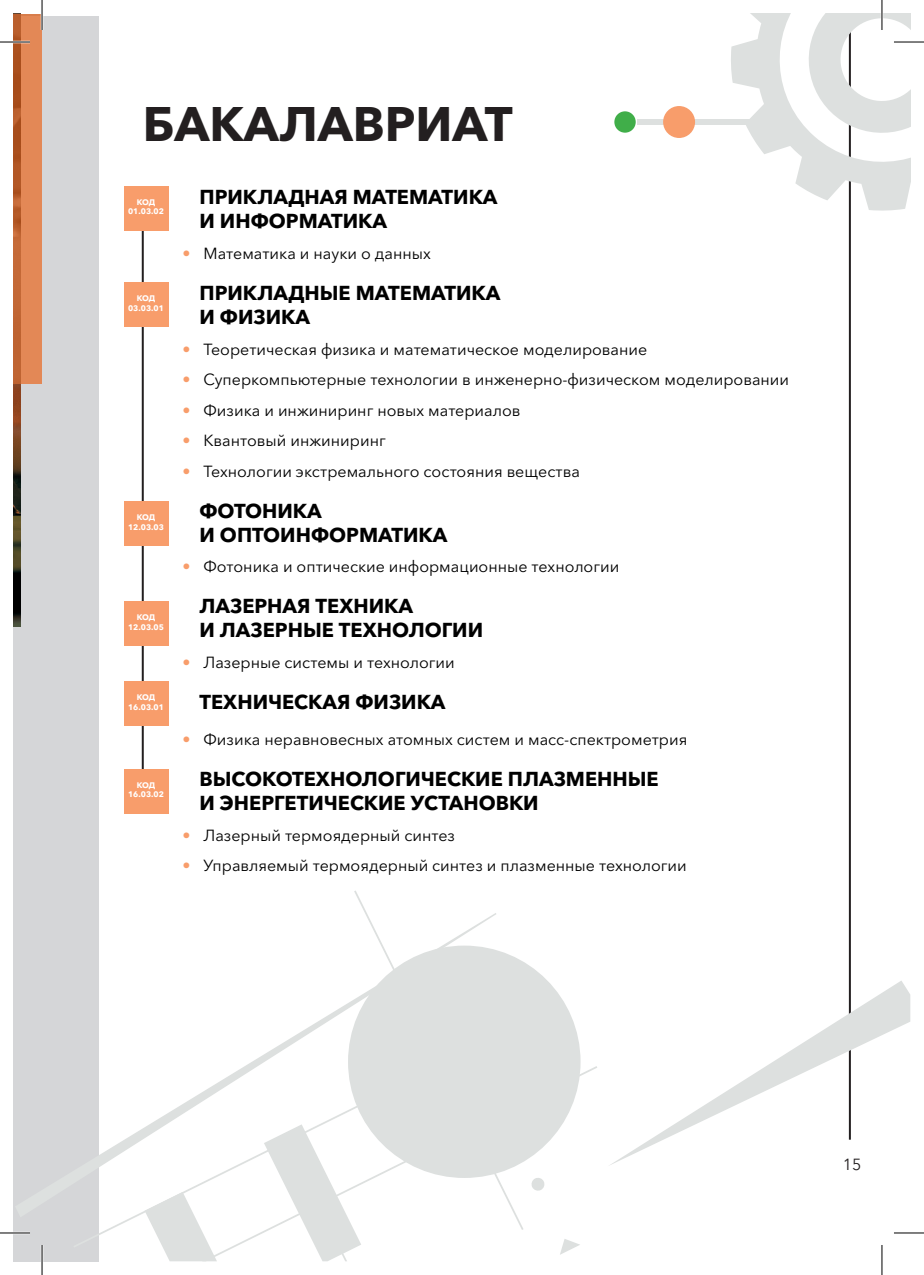
<style>
.page{position:relative;width:924px;height:1275px;background:#fff}
.page>*{position:absolute;margin:0;border:0;box-sizing:border-box;transform-origin:0 0}
.t1{font:700 48px "Avenir Next Cyr";color:#231f20}
.t2{font:700 20px/24px "Avenir Next Cyr";color:#000}
.t3{font:16px "Avenir Next Cyr";color:#000}
.t4{font:16px "Avenir Next Cyr";color:#231f20}
.t5{font:700 8px/9.6px "Avenir Next Cyr";color:#fff;text-align:center}
.s1{color:#f89d6b}
</style>
<div class="page">
<hr style="left:848px;top:14px;width:2px;height:1125px;background:#231f20">
<div style="left:14px;top:16px;width:85px;height:1245px;background:#d5d6d8"></div>
<img style="left:14px;top:14px;width:6px;height:613px">
<svg style="left:14px;top:15px;width:28px;height:369px;background:#d97e4c"></svg>
<svg style="left:731px;top:14px;width:178px;height:197px"></svg>
<hr style="left:142px;top:211px;width:2px;height:587px;background:#231f20">
<div style="left:124px;top:186px;width:44px;height:44px;background:#f89d6b"></div>
<div style="left:124px;top:282px;width:44px;height:45px;background:#f89d6b"></div>
<div style="left:124px;top:502px;width:44px;height:44px;background:#f89d6b"></div>
<div style="left:124px;top:601px;width:44px;height:45px;background:#f89d6b"></div>
<div style="left:124px;top:681px;width:44px;height:45px;background:#f89d6b"></div>
<div style="left:124px;top:769px;width:44px;height:44px;background:#f89d6b"></div>
<div style="left:636px;top:119px;width:136px;height:6px;background:#dde0df"></div>
<div style="left:662px;top:106px;width:32px;height:32px;background:#f89d6b;border-radius:50%"></div>
<div style="left:614px;top:111px;width:21px;height:22px;background:#40ae49;border-radius:50%"></div>
<svg style="left:610px;top:980px;width:299px;height:185px"></svg>
<div style="left:348px;top:945px;width:232px;height:233px;background:#dde0df;border-radius:50%"></div>
<svg style="left:99px;top:1000px;width:255px;height:217px"></svg>
<svg style="left:202px;top:1066px;width:395px;height:190px"></svg>
<svg style="left:354px;top:890px;width:169px;height:340px"></svg>
<svg style="left:264px;top:1124px;width:97px;height:137px"></svg>
<svg style="left:144px;top:1192px;width:73px;height:69px"></svg>
<svg style="left:412px;top:1038px;width:60px;height:99px"></svg>
<hr style="left:0;top:41px;width:30px;height:2px;background:#fff">
<hr style="left:893px;top:41px;width:30px;height:2px;background:#fff">
<hr style="left:0;top:1231px;width:30px;height:3px;background:#fff">
<hr style="left:41px;top:0;width:2px;height:30px;background:#fff">
<hr style="left:41px;top:1245px;width:2px;height:30px;background:#fff">
<hr style="left:880px;top:0;width:2px;height:30px;background:#fff">
<hr style="left:0;top:42px;width:30px;height:1px;background:#000">
<hr style="left:893px;top:42px;width:30px;height:1px;background:#000">
<hr style="left:0;top:1232px;width:30px;height:1px;background:#000">
<hr style="left:893px;top:1232px;width:30px;height:1px;background:#000">
<hr style="left:42px;top:0;width:1px;height:30px;background:#000">
<hr style="left:42px;top:1245px;width:1px;height:30px;background:#000">
<hr style="left:881px;top:0;width:1px;height:30px;background:#000">
<hr style="left:881px;top:1245px;width:1px;height:30px;background:#000">
<h1 class="t1" style="left:143px;top:94px;width:371px">БАКАЛАВРИАТ</h1>
<p class="t5" style="left:128px;top:197px;width:37px">КОД<br>01.03.02</p>
<p class="t5" style="left:128px;top:293px;width:37px">КОД<br>03.03.01</p>
<p class="t5" style="left:128px;top:513px;width:37px">КОД<br>12.03.03</p>
<p class="t5" style="left:128px;top:612px;width:37px">КОД<br>12.03.05</p>
<p class="t5" style="left:128px;top:692px;width:37px">КОД<br>16.03.01</p>
<p class="t5" style="left:128px;top:780px;width:37px">КОД<br>16.03.02</p>
<p class="t2" style="left:199px;top:185px;width:299px">ПРИКЛАДНАЯ МАТЕМАТИКА<br>И ИНФОРМАТИКА</p>
<p class="t3" style="left:182px;top:243px;width:250px"><span class="s1">•</span> Математика и науки о данных</p>
<p class="t2" style="left:199px;top:281px;width:302px">ПРИКЛАДНЫЕ МАТЕМАТИКА<br>И ФИЗИКА</p>
<p class="t3" style="left:182px;top:339px;width:466px"><span class="s1">•</span> Теоретическая физика и математическое моделирование</p>
<p class="t3" style="left:182px;top:369px;width:608px"><span class="s1">•</span> Суперкомпьютерные технологии в инженерно-физическом моделировании</p>
<p class="t3" style="left:182px;top:400px;width:339px"><span class="s1">•</span> Физика и инжиниринг новых материалов</p>
<p class="t3" style="left:182px;top:431px;width:205px"><span class="s1">•</span> Квантовый инжиниринг</p>
<p class="t3" style="left:182px;top:461px;width:399px"><span class="s1">•</span> Технологии экстремального состояния вещества</p>
<p class="t2" style="left:199px;top:498px;width:249px">ФОТОНИКА<br>И ОПТОИНФОРМАТИКА</p>
<p class="t3" style="left:182px;top:557px;width:438px"><span class="s1">•</span> Фотоника и оптические информационные технологии</p>
<p class="t2" style="left:199px;top:594px;width:285px">ЛАЗЕРНАЯ ТЕХНИКА<br>И ЛАЗЕРНЫЕ ТЕХНОЛОГИИ</p>
<p class="t3" style="left:182px;top:652px;width:274px"><span class="s1">•</span> Лазерные системы и технологии</p>
<p class="t2" style="left:199px;top:690px;width:247px">ТЕХНИЧЕСКАЯ ФИЗИКА</p>
<p class="t3" style="left:182px;top:729px;width:506px"><span class="s1">•</span> Физика неравновесных атомных систем и масс-спектрометрия</p>
<p class="t2" style="left:199px;top:767px;width:460px">ВЫСОКОТЕХНОЛОГИЧЕСКИЕ ПЛАЗМЕННЫЕ<br>И ЭНЕРГЕТИЧЕСКИЕ УСТАНОВКИ</p>
<p class="t3" style="left:182px;top:825px;width:274px"><span class="s1">•</span> Лазерный термоядерный синтез</p>
<p class="t3" style="left:182px;top:855px;width:505px"><span class="s1">•</span> Управляемый термоядерный синтез и плазменные технологии</p>
<p class="t4" style="left:842px;top:1154px;width:20px">15</p>
</div>
